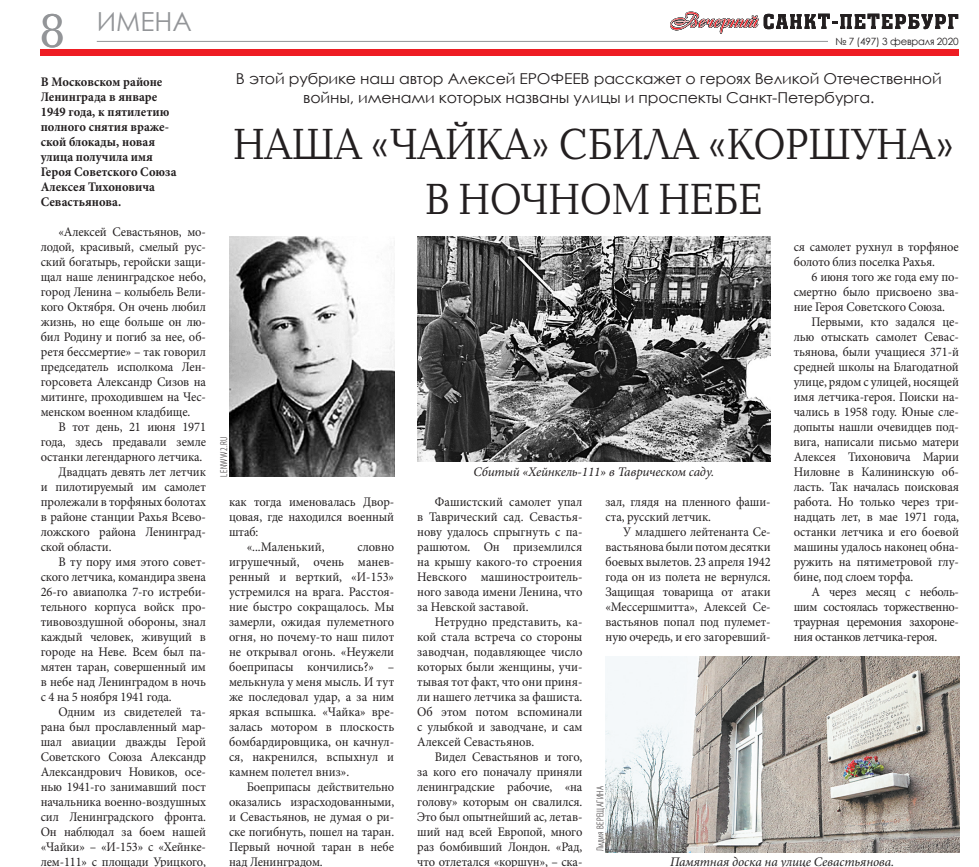
<style>
.page{position:relative;width:979px;height:867px;background:#fff}
.page>*{position:absolute;margin:0;border:0;box-sizing:border-box;transform-origin:0 0}
.t1{font:48.75px "Baltica";color:#939598;scale:.95 1}
.t2{font:45px/55px "Baltica";color:#231f20;text-align:center;scale:.85 1}
.t3{font:26.25px "Century Gothic";color:#939598}
.t4{font:15px/18.8px "Century Gothic";letter-spacing:-.01em;color:#231f20;scale:1.05 1}
.t5{font:13.12px/15px "Minion Pro";letter-spacing:-.01em;color:#231f20;text-align:justify;scale:.95 1}
.t6{font:700 13.12px/15px "Minion Pro";color:#231f20;scale:.95 1}
.t7{font:italic 13.12px "Minion Pro";letter-spacing:-.01em;color:#231f20}
.t8{font:300 condensed 10px "Myriad Pro";letter-spacing:.035em;color:#231f20}
.t9{font:10px "Century Gothic";letter-spacing:-.02em;color:#231f20}
</style>
<div class="page">
<hr style="left:97px;top:41px;width:745px;height:1px;background:#939598">
<svg style="left:670px;top:12px;width:288px;height:22px"></svg>
<div style="left:40px;top:50px;width:918px;height:6px;background:#ee1d23"></div>
<div style="left:828px;top:37px;width:130px;height:10px;background:#fff"></div>
<img style="left:605px;top:656px;width:354px;height:196px">
<img style="left:417px;top:236px;width:353px;height:225px">
<img style="left:229px;top:236px;width:165px;height:240px">
<h1 class="t1" style="left:40px;top:1px;width:27px">8</h1>
<h3 class="t3" style="left:97px;top:3px;width:96px">имена</h3>
<p class="t6" style="left:41px;top:74px;width:144px">В Московском районе<br>Ленинграда в январе<br>1949 года, к пятилетию полного снятия враже&shy;ской блокады, новая улица получила имя<br>Героя Советского Союза<br>Алексея Тихоновича<br>Севастьянова.</p>
<p class="t5" style="left:41px;top:224px;width:175px;text-indent:18px">«Алексей Севастьянов, мо&shy;лодой, красивый, смелый рус&shy;ский богатырь, геройски защи&shy;щал наше ленинградское небо, город Ленина – колыбель Вели&shy;кого Октября. Он очень любил жизнь, но еще больше он лю&shy;бил Родину и погиб за нее, об&shy;ретя бессмертие» – так говорил председатель исполкома Лен&shy;горсовета Александр Сизов на митинге, проходившем на Чес&shy;менском военном кладбище.</p>
<p class="t5" style="left:58px;top:419px;width:157px">В тот день, 21 июня 1971</p>
<p class="t5" style="left:41px;top:434px;width:175px">года, здесь предавали земле</p>
<p class="t5" style="left:41px;top:449px;width:172px">останки легендарного летчика.</p>
<p class="t5" style="left:58px;top:464px;width:157px">Двадцать девять лет летчик</p>
<p class="t5" style="left:41px;top:479px;width:175px">и пилотируемый им самолет</p>
<p class="t5" style="left:41px;top:494px;width:175px">пролежали в торфяных болотах</p>
<p class="t5" style="left:41px;top:509px;width:175px">в районе станции Рахья Всево-</p>
<p class="t5" style="left:41px;top:524px;width:175px">ложского района Ленинград-</p>
<p class="t5" style="left:41px;top:539px;width:76px">ской области.</p>
<p class="t5" style="left:58px;top:554px;width:157px">В ту пору имя этого совет-</p>
<p class="t5" style="left:41px;top:569px;width:175px">ского летчика, командира звена</p>
<p class="t5" style="left:41px;top:584px;width:175px">26-го авиаполка 7-го истреби-</p>
<p class="t5" style="left:41px;top:599px;width:175px">тельного корпуса войск про-</p>
<p class="t5" style="left:41px;top:614px;width:175px">тивовоздушной обороны, знал</p>
<p class="t5" style="left:41px;top:629px;width:175px">каждый человек, живущий в</p>
<p class="t5" style="left:41px;top:644px;width:175px">городе на Неве. Всем был па-</p>
<p class="t5" style="left:41px;top:659px;width:175px">мятен таран, совершенный им</p>
<p class="t5" style="left:41px;top:674px;width:175px">в небе над Ленинградом в ночь</p>
<p class="t5" style="left:41px;top:689px;width:139px">с 4 на 5 ноября 1941 года.</p>
<p class="t5" style="left:58px;top:704px;width:157px">Одним из свидетелей та-</p>
<p class="t5" style="left:41px;top:719px;width:175px">рана был прославленный мар-</p>
<p class="t5" style="left:41px;top:734px;width:175px">шал авиации дважды Герой</p>
<p class="t5" style="left:41px;top:749px;width:175px">Советского Союза Александр</p>
<p class="t5" style="left:41px;top:764px;width:175px">Александрович Новиков, осе-</p>
<p class="t5" style="left:41px;top:779px;width:175px">нью 1941-го занимавший пост</p>
<p class="t5" style="left:41px;top:794px;width:175px">начальника военно-воздушных</p>
<p class="t5" style="left:41px;top:809px;width:175px">сил Ленинградского фронта.</p>
<p class="t5" style="left:41px;top:824px;width:175px">Он наблюдал за боем нашей</p>
<p class="t5" style="left:41px;top:839px;width:175px">«Чайки» – «И-153» с «Хейнке-</p>
<p class="t5" style="left:41px;top:854px;width:175px">лем-111» с площади Урицкого,</p>
<p class="t9" style="left:835px;top:34px;width:125px">№ 7 (497) 3 февраля 2020</p>
<p class="t4" style="left:236px;top:69px;width:281px">В этой рубрике наш автор Алексей ЕРОФЕЕ</p>
<p class="t4" style="left:303px;top:69px;width:609px;text-indent:277px">В расскажет о героях Великой Отечественной войны, именами которых названы улицы и проспекты Санкт-П етербурга.</p>
<h2 class="t2" style="left:233px;top:118px;width:850px">Наша «чайка» сбила «коршуна» в ночном небе</h2>
<p class="t8" style="left:218px;top:476px;width:41px;rotate:-90deg">lenww2.ru</p>
<p class="t5" style="left:229px;top:494px;width:175px">как тогда именовалась Двор-</p>
<p class="t5" style="left:229px;top:509px;width:175px">цовая, где находился военный</p>
<p class="t5" style="left:229px;top:524px;width:32px">штаб:</p>
<p class="t5" style="left:247px;top:539px;width:83px">«...Маленький,</p>
<p class="t5" style="left:229px;top:539px;width:175px;text-indent:128px">словно игрушечный, очень манев&shy;ренный и верткий, «И-153» устремился на врага. Расстоя&shy;ние быстро сокращалось. Мы замерли, ожидая пулеметного огня, но почему-то наш пилот не открывал огонь. «Неужели боеприпасы кончились?» – мелькнула у меня мысль. И тут же последовал удар, а за ним яркая вспышка. «Чайка» вре&shy;залась мотором в плоскость бомбардировщика, он качнул&shy;ся, накренился, вспыхнул и камнем полетел вниз».</p>
<p class="t5" style="left:229px;top:779px;width:175px;text-indent:18px">Боеприпасы действительно оказались израсходованными, и Севастьянов, не думая о ри&shy;ске погибнуть, пошел на таран.<br>Первый ночной таран в небе над Ленинградом.</p>
<p class="t5" style="left:793px;top:239px;width:175px">ся самолет рухнул в торфяное болото близ поселка Рахья.</p>
<p class="t5" style="left:793px;top:269px;width:175px;text-indent:18px">6 июня того же года ему по&shy;смертно было присвоено зва&shy;ние Героя Советского Союза.</p>
<p class="t5" style="left:793px;top:314px;width:175px;text-indent:18px">Первыми, кто задался це&shy;лью отыскать самолет Севас&shy;тьянова, были учащиеся 371-й средней школы на Благодатной улице, рядом с улицей, носящей имя летчика-героя. Поиски на&shy;чались в 1958 году. Юные сле&shy;допыты нашли очевидцев под&shy;вига, написали письмо матери Алексея Тихоновича Марии Ниловне в Калининскую об&shy;ласть. Так началась поисковая работа. Но только через три&shy;надцать лет, в мае 1971 года, останки летчика и его боевой машины удалось наконец обна&shy;ружить на пятиметровой глу&shy;бине, под слоем торфа.</p>
<p class="t5" style="left:793px;top:584px;width:175px;text-indent:18px">А через месяц с неболь&shy;шим состоялась торжественно&shy;траурная церемония захороне&shy;ния останков летчика-героя.</p>
<p class="t7" style="left:473px;top:463px;width:242px">Сбитый «Хейнкель-111» в Таврическом саду.</p>
<p class="t5" style="left:605px;top:494px;width:175px">зал, глядя на пленного фаши&shy;ста, русский летчик.</p>
<p class="t5" style="left:605px;top:524px;width:175px;text-indent:18px">У младшего лейтенанта Се&shy;вастьянова были потом десятки боевых вылетов. 23 апреля 1942 года он из полета не вернулся.<br>Защищая товарища от атаки «Мессершмитта», Алексей Се&shy;вастьянов попал под пулемет&shy;ную очередь, и его загоревший-</p>
<p class="t5" style="left:417px;top:494px;width:175px;text-indent:18px">Фашистский самолет упал в Таврический сад. Севастья&shy;нову удалось спрыгнуть с па&shy;рашютом. Он приземлился на крышу какого-то строения Невского машиностроитель&shy;ного завода имени Ленина, что за Невской заставой.</p>
<p class="t5" style="left:417px;top:614px;width:175px;text-indent:18px">Нетрудно представить, ка&shy;кой стала встреча со стороны заводчан, подавляющее число которых были женщины, учи&shy;тывая тот факт, что они приня&shy;ли нашего летчика за фашиста.<br>Об этом потом вспоминали с улыбкой и заводчане, и сам Алексей Севастьянов.</p>
<p class="t5" style="left:417px;top:749px;width:175px;text-indent:18px">Видел Севастьянов и того, за кого его поначалу приняли ленинградские рабочие, «на голову» которым он свалился.<br>Это был опытнейший ас, летав&shy;ший над всей Европой, много раз бомбивший Лондон. «Рад, что отлетался «коршун», – ска-</p>
<p class="t8" style="left:594px;top:851px;width:67px;rotate:-90deg">Лидия ВЕРЕЩАГИНА</p>
<p class="t7" style="left:670px;top:853px;width:225px">Памятная доска на улице Севастьянова.</p>
</div>
